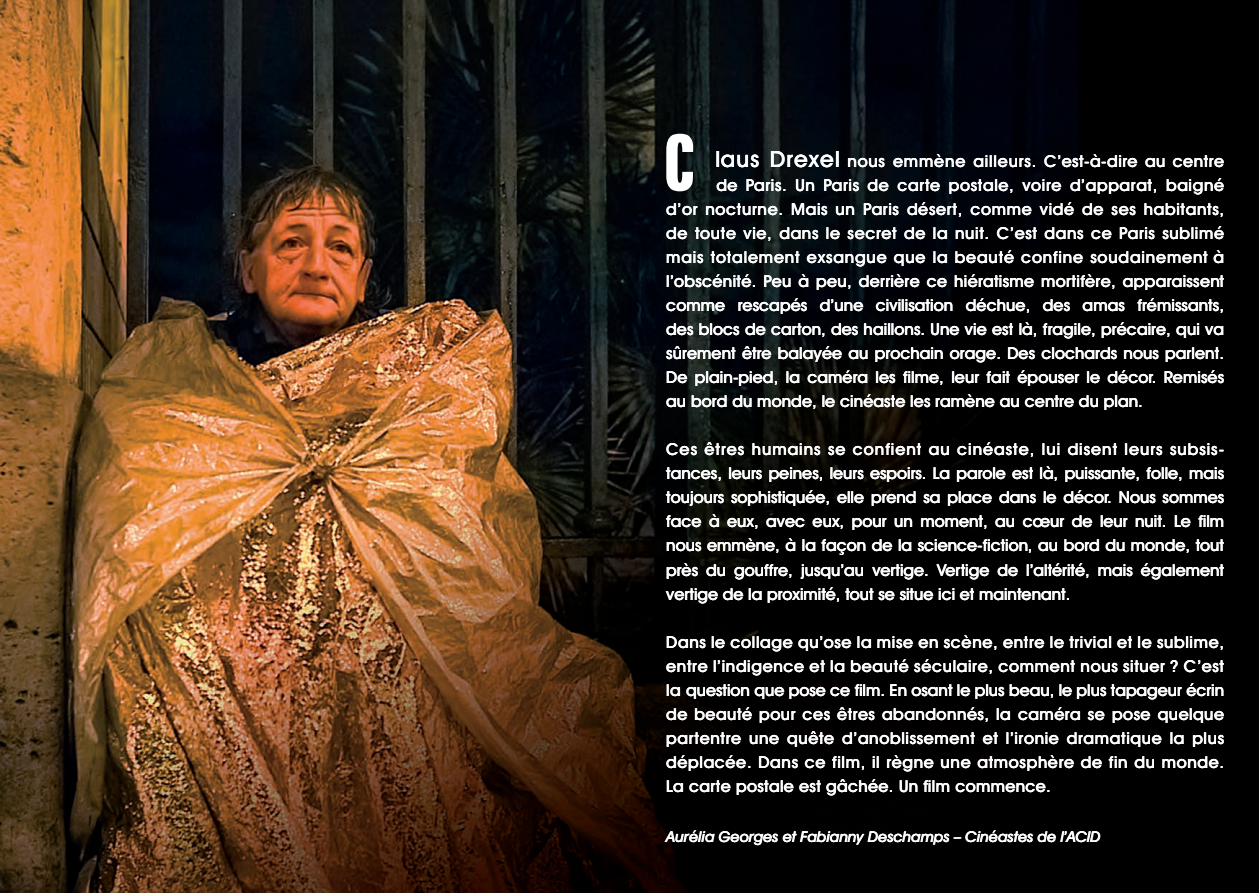
<style>
.page{position:relative;width:1259px;height:893px;background:#fff}
.page>*{position:absolute;margin:0;border:0;box-sizing:border-box;transform-origin:0 0}
.t1{font:63.75px "Pilsen Plakat";color:#fff;scale:.87 1}
.t2{font:500 16.5px/24px "Avant Garde IT Cby BT";letter-spacing:.02em;color:#fff;text-align:justify}
.t3{font:500 16.5px "Avant Garde IT Cby BT";letter-spacing:.04em;color:#fff}
.t4{font:500 16.5px "Avant Garde IT Cby BT";letter-spacing:.05em;color:#fff}
.t5{font:italic 500 15px "Avant Garde IT Cby BT";color:#fff}
.s1{font-size:22.5px}
</style>
<div class="page">
<img style="left:0;top:0;width:1259px;height:893px">
<h1 class="t1" style="left:663px;top:111px;width:37px">C</h1>
<p class="t4" style="left:715px;top:151px;width:510px"><span class="s1">laus Drexel</span> nous emmène ailleurs. C’est-à-dire au centre</p>
<p class="t3" style="left:716px;top:175px;width:509px">de Paris. Un Paris de carte postale, voire d’apparat, baigné</p>
<p class="t3" style="left:666px;top:199px;width:559px">d’or nocturne. Mais un Paris désert, comme vidé de ses habitants,</p>
<p class="t3" style="left:666px;top:223px;width:559px">de toute vie, dans le secret de la nuit. C’est dans ce Paris sublimé</p>
<p class="t4" style="left:666px;top:247px;width:559px">mais totalement exsangue que la beauté confine soudainement à</p>
<p class="t2" style="left:666px;top:269px;width:559px">l’obscénité. Peu à peu, derrière ce hiératisme mortifère, apparaissent</p>
<p class="t2" style="left:666px;top:293px;width:559px">comme rescapés d’une civilisation déchue, des amas frémissants,</p>
<p class="t2" style="left:666px;top:317px;width:559px">des blocs de carton, des haillons. Une vie est là, fragile, précaire, qui va</p>
<p class="t2" style="left:666px;top:341px;width:559px">sûrement être balayée au prochain orage. Des clochards nous parlent.</p>
<p class="t2" style="left:666px;top:365px;width:559px">De plain-pied, la caméra les filme, leur fait épouser le décor. Remisés</p>
<p class="t2" style="left:666px;top:389px;width:478px">au bord du monde, le cinéaste les ramène au centre du plan.</p>
<p class="t2" style="left:666px;top:437px;width:559px">Ces êtres humains se confient au cinéaste, lui disent leurs subsis&shy;tances, leurs peines, leurs espoirs. La parole est là, puissante, folle, mais toujours sophistiquée, elle prend sa place dans le décor. Nous sommes face à eux, avec eux, pour un moment, au cœur de leur nuit. Le film nous emmène, à la façon de la science-fiction, au bord du monde, tout près du gouffre, jusqu’au vertige. Vertige de l’altérité, mais également vertige de la proximité, tout se situe ici et maintenant.</p>
<p class="t2" style="left:666px;top:629px;width:559px">Dans le collage qu’ose la mise en scène, entre le trivial et le sublime, entre l’indigence et la beauté séculaire, comment nous situer ? C’est la question que pose ce film. En osant le plus beau, le plus tapageur écrin de beauté pour ces êtres abandonnés, la caméra se pose quelque partentre une quête d’anoblissement et l’ironie dramatique la plus déplacée. Dans ce film, il règne une atmosphère de fin du monde.<br>La carte postale est gâchée. Un film commence.</p>
<p class="t5" style="left:666px;top:828px;width:436px">Aurélia Georges et Fabianny Deschamps – Cinéastes de l’ACID</p>
</div>
